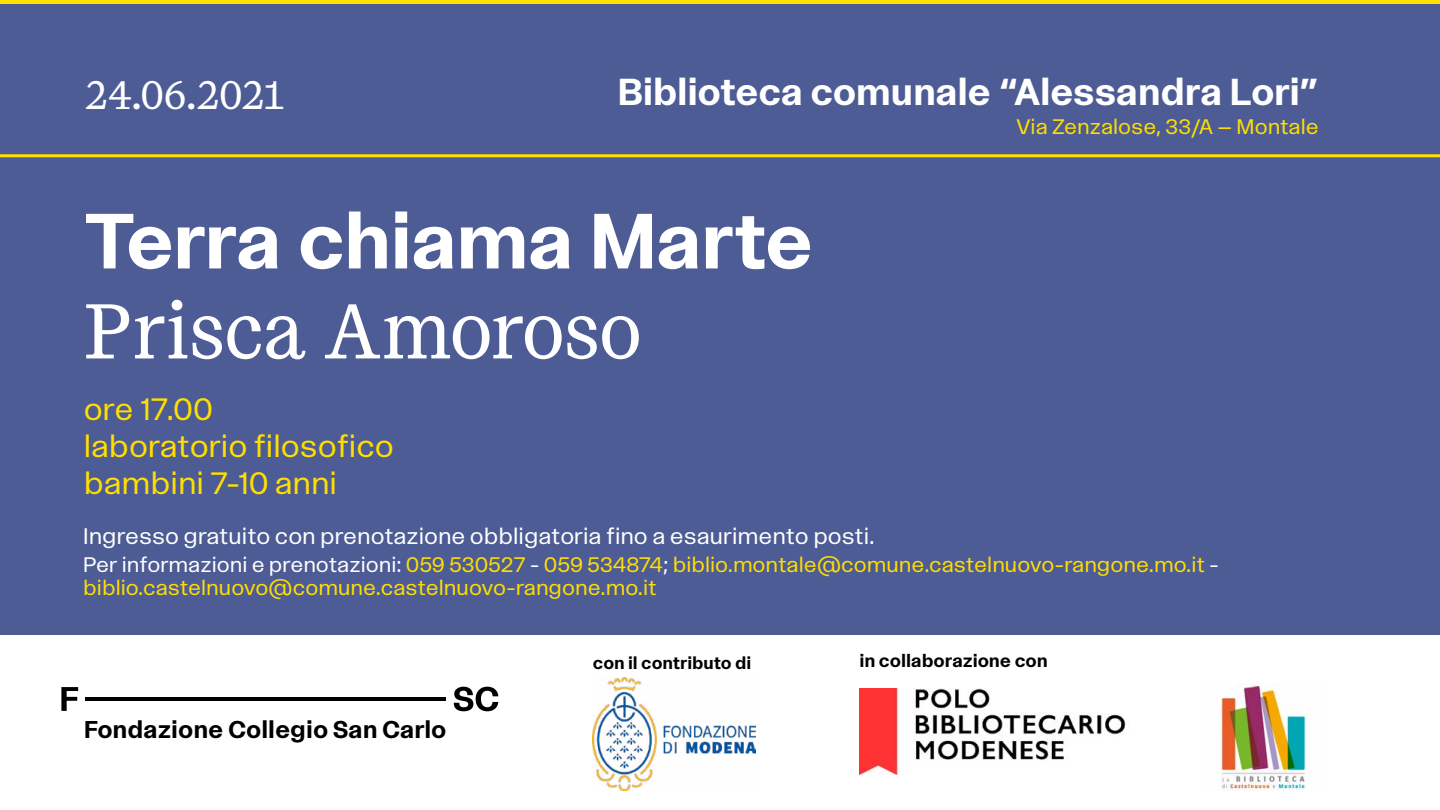
<style>
.page{position:relative;width:1440px;height:810px;background:#fff}
.page>*{position:absolute;margin:0;border:0;box-sizing:border-box;transform-origin:0 0}
.t1{font:83.25px "FSC Boschetti Serif";letter-spacing:-.025em;color:#fff}
.t2{font:700 78px "FSC Collegio Sans";letter-spacing:-.015em;color:#fff}
.t3{font:42.75px "FSC Boschetti Serif";letter-spacing:-.03em;color:#fff}
.t4{font:700 37.5px "FSC Collegio Sans";letter-spacing:-.01em;color:#fff}
.t5{font:30.83px/37px "FSC Collegio Sans";color:#ffde00}
.t6{font:700 24.3px "FSC Collegio Sans";color:#000}
.t7{font:22.5px "FSC Collegio Sans";color:#fff}
.t8{font:21px/22.5px "FSC Collegio Sans";color:#ffde00}
.t9{font:700 18px "FSC Collegio Sans";letter-spacing:-.005em;color:#000}
.t10{font:700 17.25px "FSC Collegio Sans";letter-spacing:-.005em;color:#000}
.s1{color:#fff}
</style>
<div class="page">
<div style="left:0;top:0;width:1440px;height:635px;background:#4d5c94"></div>
<hr style="left:0;top:0;width:1440px;height:4px;background:#ffde00">
<hr style="left:0;top:154px;width:1440px;height:3px;background:#ffde00">
<hr style="left:86px;top:697px;width:360px;height:4px;background:#000">
<svg style="left:61px;top:687px;width:17px;height:24px"></svg>
<svg style="left:454px;top:687px;width:44px;height:24px"></svg>
<img style="left:593px;top:678px;width:162px;height:113px">
<img style="left:859px;top:689px;width:267px;height:85px">
<img style="left:1221px;top:684px;width:85px;height:106px">
<h3 class="t3" style="left:84px;top:70px;width:203px">24.06.2021</h3>
<h3 class="t4" style="left:618px;top:70px;width:703px">Biblioteca comunale “Alessandra Lori”</h3>
<p class="t8" style="left:1017px;top:115px;width:304px">Via Zenzalose, 33/A – Montale</p>
<h2 class="t2" style="left:84px;top:195px;width:731px">Terra chiama Marte</h2>
<h1 class="t1" style="left:84px;top:283px;width:560px">Prisca Amoroso</h1>
<h3 class="t5" style="left:84px;top:391px;width:312px">ore 17.00<br>laboratorio filosofico bambini 7-10 anni</h3>
<p class="t7" style="left:83px;top:523px;width:793px">Ingresso gratuito con prenotazione obbligatoria fino a esaurimento posti.</p>
<p class="t8" style="left:83px;top:554px;width:1138px"><span class="s1">Per informazioni e prenotazioni:</span> 059 530527 <span class="s1">-</span> 059 534874<span class="s1">;</span> biblio.montale@comune.castelnuovo-rangone.mo.it <span class="s1">- </span>biblio.castelnuovo@comune.castelnuovo-rangone.mo.it</p>
<p class="t6" style="left:84px;top:716px;width:364px">Fondazione Collegio San Carlo</p>
<p class="t10" style="left:593px;top:653px;width:160px">con il contributo di</p>
<p class="t9" style="left:859px;top:650px;width:190px">in collaborazione con</p>
</div>
